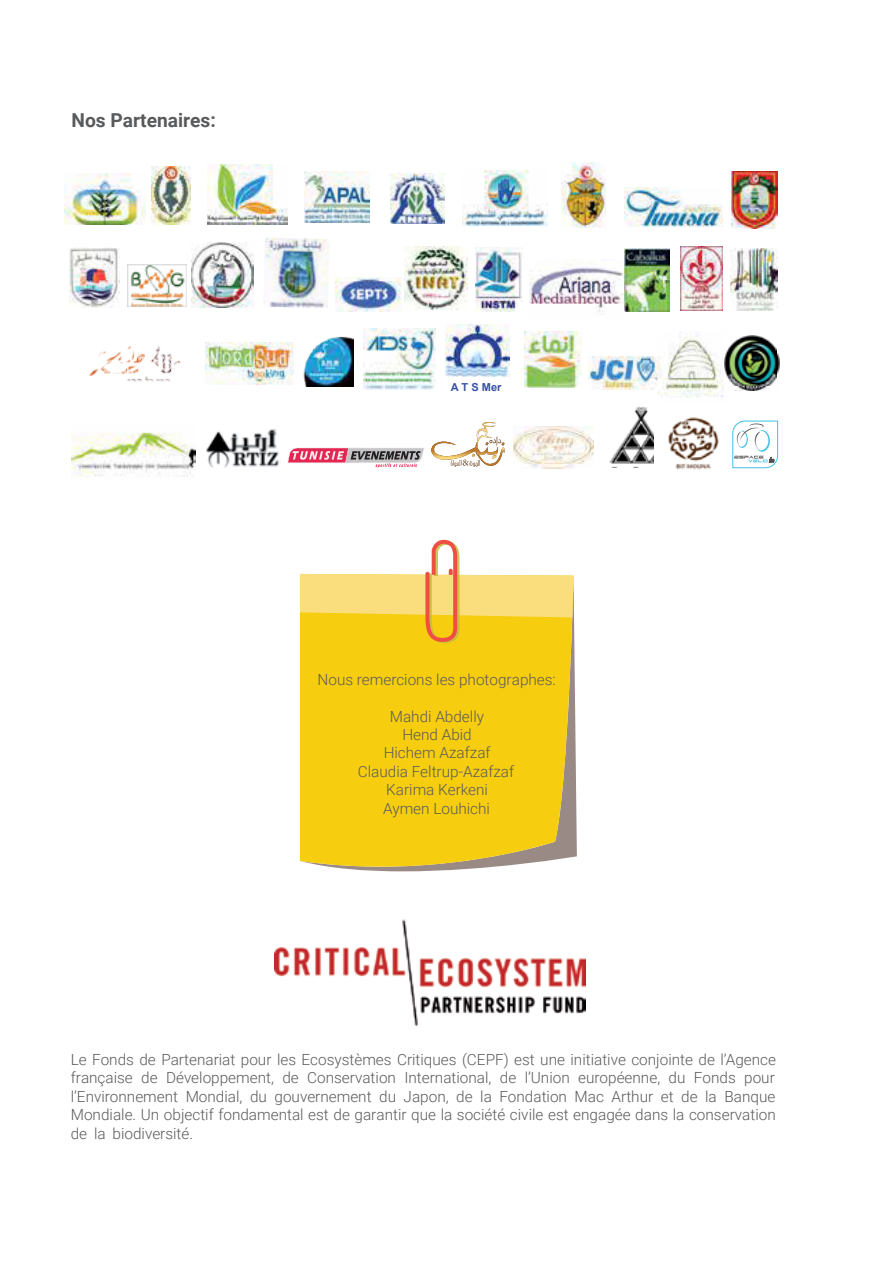
<style>
.page{position:relative;width:893px;height:1263px;background:#fff}
.page>*{position:absolute;margin:0;border:0;box-sizing:border-box;transform-origin:0 0}
.t1{font:700 19.2px "Roboto";color:#595a5c}
.t2{font:300 15.3px/18.5px "Roboto";color:#595a5c;text-align:justify}
.t3{font:700 10.95px "Arial";color:#3953a4}
</style>
<div class="page">
<img style="left:658px;top:332px;width:67px;height:66px">
<img style="left:274px;top:919px;width:311px;height:108px">
<img style="left:264px;top:237px;width:65px;height:71px">
<img style="left:64px;top:174px;width:81px;height:51px">
<svg style="left:151px;top:167px;width:40px;height:58px"></svg>
<img style="left:152px;top:167px;width:38px;height:57px">
<img style="left:207px;top:164px;width:80px;height:60px">
<svg style="left:304px;top:171px;width:65px;height:1px"></svg>
<img style="left:304px;top:172px;width:65px;height:51px">
<img style="left:390px;top:173px;width:55px;height:51px">
<div style="left:462px;top:170px;width:87px;height:57px;background:#f8ffff"></div>
<img style="left:462px;top:170px;width:86px;height:56px">
<svg style="left:561px;top:179px;width:45px;height:48px"></svg>
<img style="left:562px;top:162px;width:43px;height:66px">
<svg style="left:624px;top:187px;width:45px;height:1px"></svg>
<img style="left:624px;top:188px;width:99px;height:39px">
<img style="left:69px;top:247px;width:50px;height:61px">
<img style="left:127px;top:264px;width:60px;height:42px">
<img style="left:192px;top:243px;width:62px;height:65px">
<svg style="left:341px;top:277px;width:43px;height:1px"></svg>
<img style="left:336px;top:278px;width:66px;height:33px">
<svg style="left:731px;top:171px;width:47px;height:46px"></svg>
<img style="left:731px;top:172px;width:46px;height:56px">
<img style="left:404px;top:246px;width:63px;height:63px">
<svg style="left:475px;top:247px;width:39px;height:65px"></svg>
<img style="left:476px;top:247px;width:46px;height:64px">
<img style="left:303px;top:336px;width:50px;height:50px">
<img style="left:529px;top:263px;width:95px;height:52px">
<img style="left:89px;top:346px;width:92px;height:36px">
<svg style="left:624px;top:248px;width:46px;height:64px"></svg>
<img style="left:625px;top:248px;width:44px;height:64px">
<img style="left:731px;top:249px;width:47px;height:62px">
<img style="left:680px;top:246px;width:43px;height:64px">
<svg style="left:363px;top:328px;width:73px;height:53px"></svg>
<img style="left:363px;top:329px;width:72px;height:60px">
<img style="left:668px;top:417px;width:51px;height:53px">
<svg style="left:524px;top:331px;width:53px;height:57px"></svg>
<img style="left:525px;top:331px;width:57px;height:56px">
<img style="left:609px;top:407px;width:44px;height:61px">
<img style="left:588px;top:357px;width:74px;height:32px">
<img style="left:72px;top:432px;width:123px;height:45px">
<img style="left:445px;top:324px;width:65px;height:53px">
<img style="left:206px;top:429px;width:73px;height:39px">
<svg style="left:431px;top:422px;width:74px;height:45px"></svg>
<img style="left:514px;top:427px;width:79px;height:41px">
<svg style="left:732px;top:421px;width:46px;height:47px"></svg>
<svg style="left:287px;top:448px;width:138px;height:20px"></svg>
<img style="left:205px;top:343px;width:89px;height:42px">
<img style="left:725px;top:335px;width:54px;height:55px">
<svg style="left:300px;top:643px;width:273px;height:229px;fill:#f7cd10"></svg>
<svg style="left:300px;top:540px;width:273px;height:103px"></svg>
<p class="t1" style="left:72px;top:107px;width:146px">Nos Partenaires:</p>
<p class="t3" style="left:451px;top:379px;width:52px">A T S Mer</p>
<p class="t2" style="left:317px;top:669px;width:240px">Nous remercions les photographes:</p>
<p class="t2" style="left:358px;top:706px;width:158px;text-align:center">Mahdi Abdelly<br>Hend Abid<br>Hichem Azafzaf<br>Claudia Feltrup-Azafzaf<br>Karima Kerkeni<br>Aymen Louhichi</p>
<p class="t2" style="left:71px;top:1050px;width:707px">Le Fonds de Partenariat pour les Ecosystèmes Critiques (CEPF) est une initiative conjointe de l’Agence française de Développement, de Conservation International, de l’Union européenne, du Fonds pour l’Environnement Mondial, du gouvernement du Japon, de la Fondation Mac Arthur et de la Banque Mondiale. Un objectif fondamental est de garantir que la société civile est engagée dans la conservation de la biodiversité.</p>
</div>
